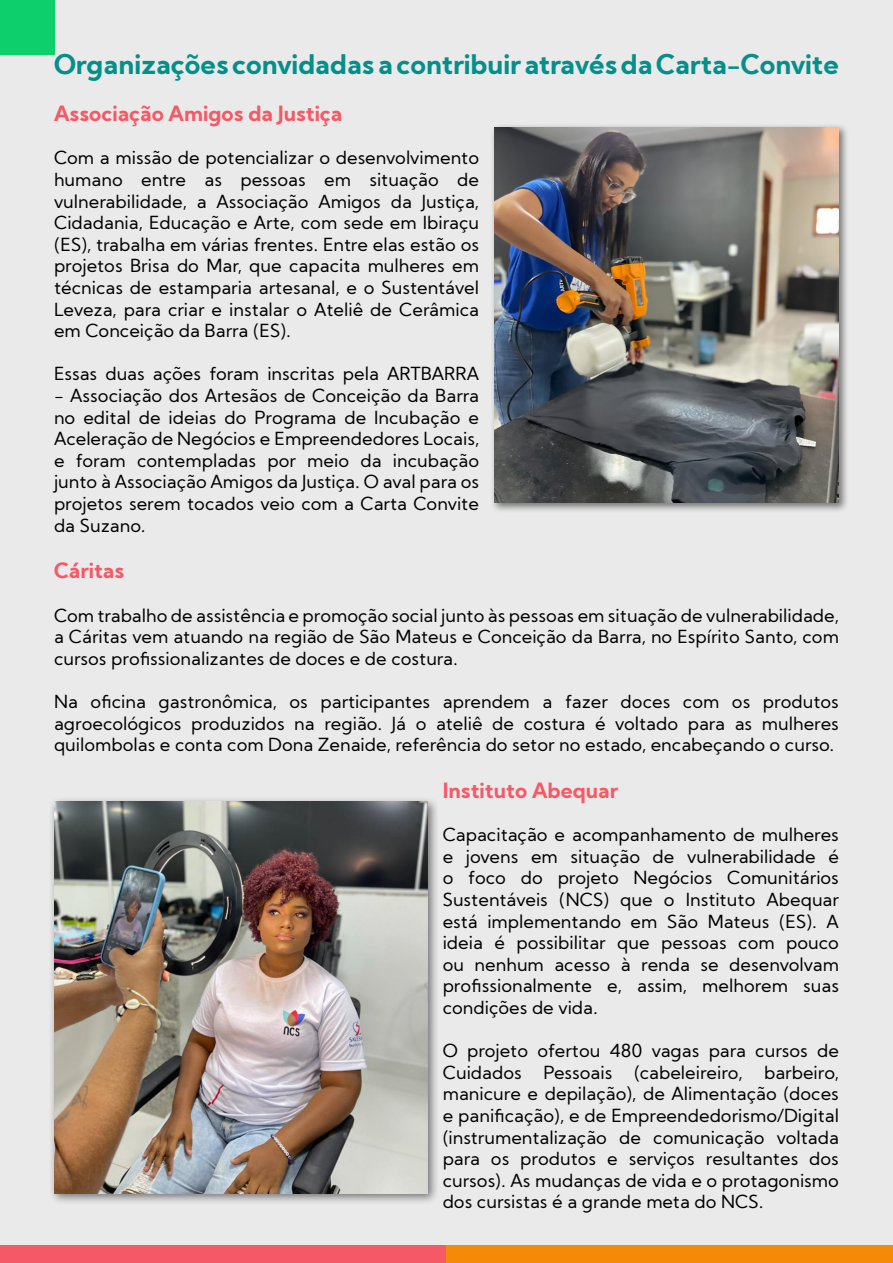
<style>
.page{position:relative;width:893px;height:1263px;background:#eaeaea}
.page>*{position:absolute;margin:0;border:0;box-sizing:border-box;transform-origin:0 0}
.t1{font:700 27px "Kumbh Sans";color:#058f8a}
.t2{font:700 21px "Kumbh Sans";color:#f55966}
.t3{font:18px/21.6px "Kumbh Sans";color:#000;text-align:justify}
</style>
<div class="page">
<div style="left:0;top:1245px;width:446px;height:18px;background:#f55966"></div>
<div style="left:446px;top:1245px;width:447px;height:18px;background:#f58a08"></div>
<div style="left:0;top:0;width:54px;height:54px;background:#0dcf6b"></div>
<div style="left:49px;top:796px;width:390px;height:409px;background:#000;opacity:.5"></div>
<img style="left:54px;top:801px;width:374px;height:392px">
<div style="left:490px;top:123px;width:359px;height:390px;background:#000;opacity:.5"></div>
<img style="left:494px;top:128px;width:345px;height:375px">
<p class="t1" style="left:54px;top:47px;width:786px">Organizações convidadas a contribuir através da Carta-Convite</p>
<p class="t2" style="left:54px;top:100px;width:290px">Associação Amigos da Justiça</p>
<p class="t3" style="left:54px;top:147px;width:427px">Com a missão de potencializar o desenvolvimento humano entre as pessoas em situação de vulnerabilidade, a Associação Amigos da Justiça, Cidadania, Educação e Arte, com sede em Ibiraçu (ES), trabalha em várias frentes. Entre elas estão os projetos Brisa do Mar, que capacita mulheres em técnicas de estamparia artesanal, e o Sustentável Leveza, para criar e instalar o Ateliê de Cerâmica em Conceição da Barra (ES).</p>
<p class="t3" style="left:54px;top:363px;width:427px">Essas duas ações foram inscritas pela ARTBARRA</p>
<p class="t3" style="left:54px;top:385px;width:427px">- Associação dos Artesãos de Conceição da Barra no edital de ideias do Programa de Incubação e Aceleração de Negócios e Empreendedores Locais, e foram contempladas por meio da incubação junto à Associação Amigos da Justiça. O aval para os projetos serem tocados veio com a Carta Convite da Suzano.</p>
<p class="t2" style="left:54px;top:557px;width:72px">Cáritas</p>
<p class="t3" style="left:54px;top:604px;width:786px">Com trabalho de assistência e promoção social junto às pessoas em situação de vulnerabilidade, a Cáritas vem atuando na região de São Mateus e Conceição da Barra, no Espírito Santo, com cursos profissionalizantes de doces e de costura.</p>
<p class="t3" style="left:54px;top:691px;width:786px">Na oficina gastronômica, os participantes aprendem a fazer doces com os produtos agroecológicos produzidos na região. Já o ateliê de costura é voltado para as mulheres quilombolas e conta com Dona Zenaide, referência do setor no estado, encabeçando o curso.</p>
<p class="t2" style="left:443px;top:777px;width:177px">Instituto Abequar</p>
<p class="t3" style="left:443px;top:824px;width:398px">Capacitação e acompanhamento de mulheres e jovens em situação de vulnerabilidade é o foco do projeto Negócios Comunitários Sustentáveis (NCS) que o Instituto Abequar está implementando em São Mateus (ES). A ideia é possibilitar que pessoas com pouco ou nenhum acesso à renda se desenvolvam profissionalmente e, assim, melhorem suas condições de vida.</p>
<p class="t3" style="left:443px;top:1040px;width:398px">O projeto ofertou 480 vagas para cursos de Cuidados Pessoais (cabeleireiro, barbeiro, manicure e depilação), de Alimentação (doces e panificação), e de Empreendedorismo/Digital (instrumentalização de comunicação voltada para os produtos e serviços resultantes dos cursos). As mudanças de vida e o protagonismo dos cursistas é a grande meta do NCS.</p>
</div>
